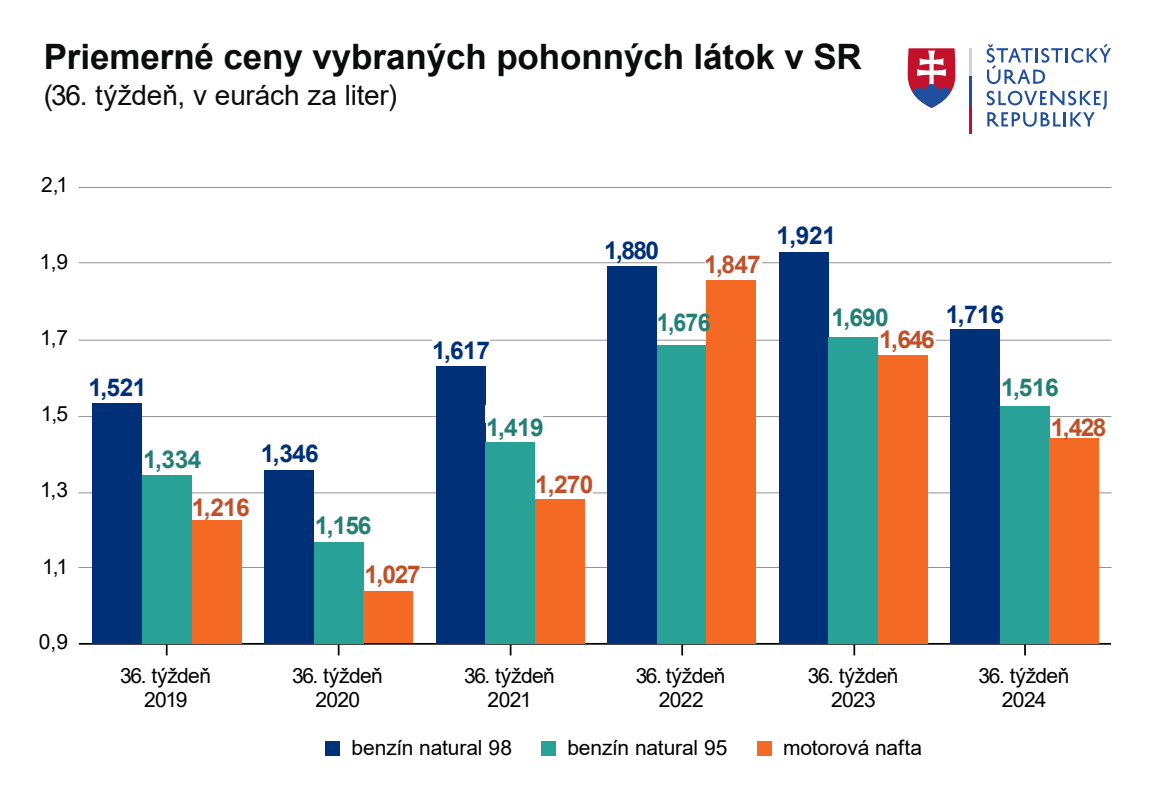
<style>
.page{position:relative;width:1155px;height:805px;background:#fff}
.page>*{position:absolute;margin:0;border:0;box-sizing:border-box;transform-origin:0 0}
.t1{font:700 35px "Arial";letter-spacing:-.005em;color:#0b0c0c}
.t2{font:28px "Arial";letter-spacing:-.005em;color:#0b0c0c}
.t3{font:700 24.5px "Arial";letter-spacing:-.02em;color:#003078}
.t4{font:700 24.5px "Arial";letter-spacing:-.04em;color:#c05029}
.t5{font:700 24.5px "Arial";letter-spacing:-.025em;color:#237f75}
.t6{font:700 24.5px "Arial";letter-spacing:-.025em;color:#237f75;scale:.94 1}
.t7{font:21px/24.5px "Arial";letter-spacing:-.02em;color:#000;text-align:center}
</style>
<div class="page">
<hr style="left:79px;top:643px;width:1032px;height:2px;background:#000">
<hr style="left:79px;top:187px;width:1032px;height:1px;background:#949494">
<hr style="left:79px;top:262px;width:1032px;height:1px;background:#949494">
<hr style="left:79px;top:416px;width:1032px;height:1px;background:#949494">
<hr style="left:79px;top:493px;width:1032px;height:1px;background:#949494">
<hr style="left:79px;top:340px;width:1032px;height:1px;background:#949494">
<hr style="left:1065px;top:48px;width:3px;height:14px;background:#1f4f9e">
<svg style="left:1071px;top:44px;width:40px;height:19px"></svg>
<svg style="left:987px;top:44px;width:76px;height:40px"></svg>
<svg style="left:987px;top:91px;width:120px;height:36px"></svg>
<svg style="left:908px;top:48px;width:47px;height:60px"></svg>
<hr style="left:970px;top:48px;width:2px;height:29px;background:#d1d4d4">
<hr style="left:970px;top:77px;width:2px;height:28px;background:#1f4f9e">
<hr style="left:970px;top:105px;width:2px;height:29px;background:#c2122b">
<svg style="left:166px;top:645px;width:2px;height:10px"></svg>
<svg style="left:1024px;top:645px;width:2px;height:10px"></svg>
<hr style="left:79px;top:567px;width:1032px;height:1px;background:#949494">
<div style="left:325px;top:741px;width:15px;height:14px;background:#003078"></div>
<div style="left:541px;top:741px;width:15px;height:14px;background:#28a197"></div>
<div style="left:757px;top:741px;width:14px;height:14px;background:#f46a25"></div>
<div style="left:264px;top:470px;width:50px;height:173px;background:#003078"></div>
<div style="left:314px;top:542px;width:50px;height:101px;background:#28a197"></div>
<div style="left:364px;top:591px;width:49px;height:52px;background:#f46a25"></div>
<div style="left:436px;top:366px;width:49px;height:277px;background:#003078"></div>
<div style="left:485px;top:442px;width:50px;height:201px;background:#28a197"></div>
<div style="left:535px;top:499px;width:50px;height:144px;background:#f46a25"></div>
<div style="left:93px;top:403px;width:49px;height:240px;background:#003078"></div>
<div style="left:142px;top:475px;width:50px;height:168px;background:#28a197"></div>
<div style="left:192px;top:520px;width:49px;height:123px;background:#f46a25"></div>
<div style="left:779px;top:252px;width:50px;height:391px;background:#003078"></div>
<div style="left:829px;top:337px;width:49px;height:306px;background:#28a197"></div>
<div style="left:878px;top:355px;width:50px;height:288px;background:#f46a25"></div>
<div style="left:951px;top:329px;width:49px;height:314px;background:#003078"></div>
<div style="left:1000px;top:406px;width:50px;height:237px;background:#28a197"></div>
<div style="left:1050px;top:438px;width:49px;height:205px;background:#f46a25"></div>
<div style="left:608px;top:266px;width:49px;height:377px;background:#003078"></div>
<div style="left:657px;top:345px;width:50px;height:298px;background:#28a197"></div>
<div style="left:707px;top:280px;width:49px;height:363px;background:#f46a25"></div>
<svg style="left:338px;top:645px;width:2px;height:10px"></svg>
<svg style="left:681px;top:645px;width:2px;height:10px"></svg>
<svg style="left:853px;top:645px;width:2px;height:10px"></svg>
<div style="left:364px;top:559px;width:57px;height:17px;background:#fff"></div>
<div style="left:432px;top:330px;width:58px;height:17px;background:#fff"></div>
<div style="left:485px;top:406px;width:58px;height:17px;background:#fff"></div>
<div style="left:536px;top:478px;width:57px;height:18px;background:#fff"></div>
<div style="left:705px;top:253px;width:57px;height:18px;background:#fff"></div>
<div style="left:879px;top:328px;width:57px;height:22px;background:#fff"></div>
<h1 class="t1" style="left:44px;top:32px;width:820px">Priemerné ceny vybraných pohonných látok v SR</h1>
<h2 class="t2" style="left:44px;top:75px;width:355px">(36. týždeň, v eurách za liter)</h2>
<p class="t7" style="left:41px;top:172px;width:28px">2,1</p>
<p class="t7" style="left:39px;top:249px;width:30px">1,9</p>
<p class="t7" style="left:40px;top:325px;width:29px">1,7</p>
<p class="t7" style="left:41px;top:402px;width:29px">1,5</p>
<p class="t7" style="left:40px;top:477px;width:30px">1,3</p>
<p class="t7" style="left:42px;top:555px;width:27px">1,1</p>
<p class="t7" style="left:39px;top:629px;width:31px">0,9</p>
<p class="t3" style="left:604px;top:233px;width:56px">1,880</p>
<p class="t4" style="left:704px;top:247px;width:58px">1,847</p>
<p class="t3" style="left:89px;top:370px;width:59px">1,521</p>
<p class="t5" style="left:143px;top:443px;width:60px">1,334</p>
<p class="t4" style="left:192px;top:490px;width:59px">1,216</p>
<p class="t3" style="left:261px;top:437px;width:60px">1,346</p>
<p class="t5" style="left:315px;top:508px;width:58px">1,156</p>
<p class="t4" style="left:364px;top:558px;width:58px">1,027</p>
<p class="t3" style="left:432px;top:333px;width:59px">1,617</p>
<p class="t5" style="left:486px;top:411px;width:59px">1,419</p>
<p class="t4" style="left:535px;top:467px;width:60px">1,270</p>
<p class="t6" style="left:657px;top:305px;width:58px">1,676</p>
<p class="t3" style="left:776px;top:218px;width:61px">1,921</p>
<p class="t5" style="left:831px;top:300px;width:59px">1,690</p>
<p class="t4" style="left:879px;top:322px;width:57px">1,646</p>
<p class="t3" style="left:946px;top:297px;width:60px">1,716</p>
<p class="t5" style="left:1001px;top:370px;width:59px">1,516</p>
<p class="t4" style="left:1051px;top:410px;width:57px">1,428</p>
<p class="t7" style="left:120px;top:663px;width:92px">36. týždeň<br>2019</p>
<p class="t7" style="left:979px;top:663px;width:92px">36. týždeň<br>2024</p>
<p class="t7" style="left:292px;top:663px;width:92px">36. týždeň<br>2020</p>
<p class="t7" style="left:636px;top:663px;width:91px">36. týždeň<br>2022</p>
<p class="t7" style="left:808px;top:663px;width:92px">36. týždeň<br>2023</p>
<p class="t7" style="left:464px;top:663px;width:92px">36. týždeň<br>2021</p>
<p class="t7" style="left:352px;top:736px;width:162px">benzín natural 98</p>
<p class="t7" style="left:567px;top:736px;width:162px">benzín natural 95</p>
<p class="t7" style="left:783px;top:736px;width:141px">motorová nafta</p>
</div>
